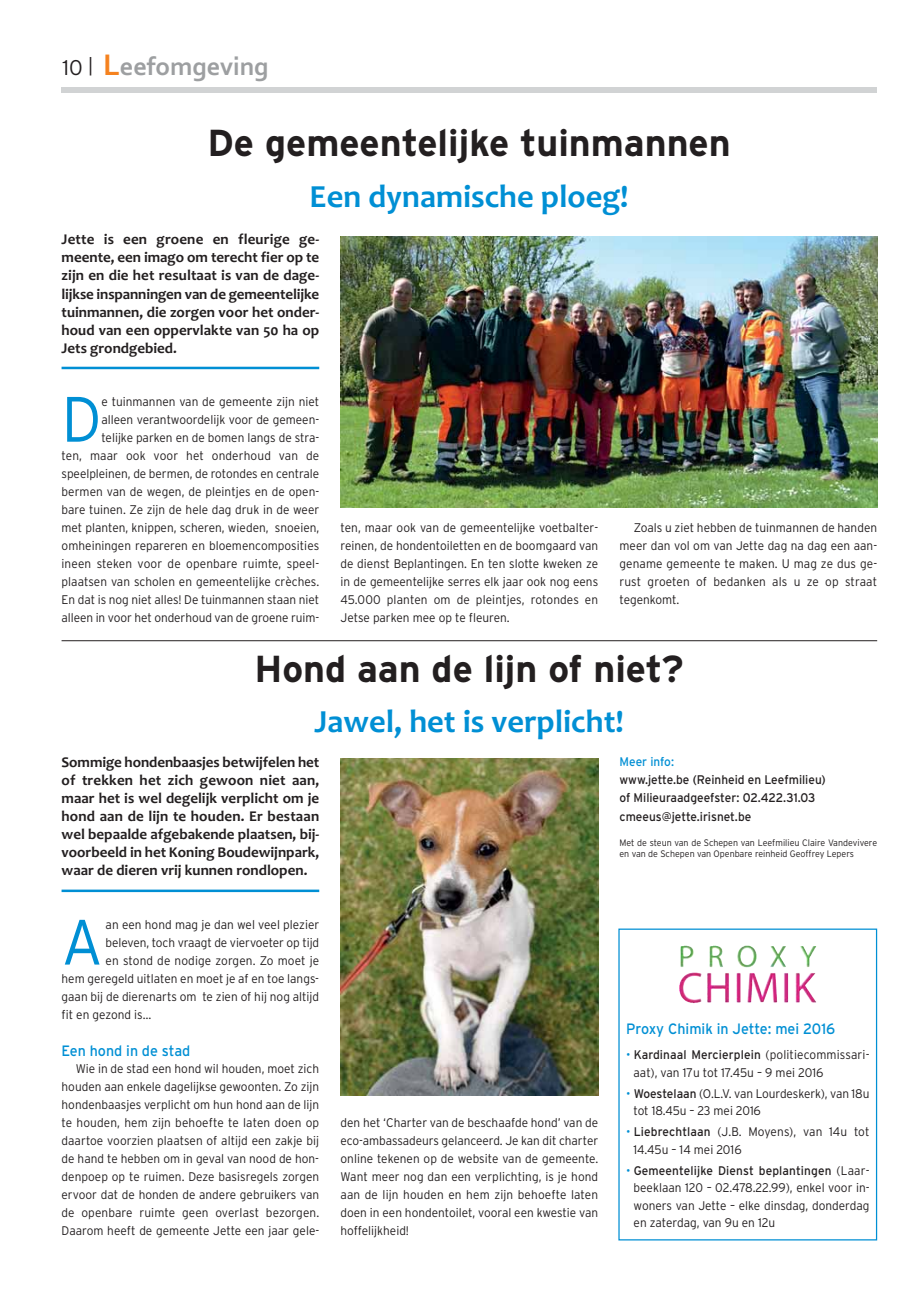
<style>
.page{position:relative;width:921px;height:1296px;background:#fff}
.page>*{position:absolute;margin:0;border:0;box-sizing:border-box;transform-origin:0 0}
.t1{font:300 63.88px "Interstate";color:#008fd4;scale:.95 1}
.t2{font:700 37.5px "Interstate";color:#231f20}
.t3{font:700 32.5px "Candara";color:#008fd4}
.t4{font:700 26.25px "Corbel";color:#9d9fa1}
.t5{font:700 15px/18px "Candara";color:#231f20;text-align:justify}
.t6{font:15px "Interstate";color:#008fd4;scale:.95 1}
.t7{font:300 12.5px/18px "Interstate";color:#231f20;text-align:justify;scale:.95 1}
.t8{font:12.5px/18px "Interstate";color:#231f20;scale:.95 1}
.t9{font:12.5px "Interstate";color:#008fd4;scale:.95 1}
.t10{font:300 9.38px/10.6px "Interstate";color:#231f20;scale:.95 1}
.s1{font-family:"Interstate";font-weight:300;font-size:21.25px;color:#231f20}
.s2{font-family:"Interstate";font-weight:300;font-size:18.75px;color:#231f20}
.s3{font-size:31.25px;color:#f5821f}
.s4{color:#008fd4}
.s5{font-weight:400}
</style>
<div class="page">
<div style="left:62px;top:87px;width:814px;height:6px;background:#d1d3d4"></div>
<hr style="left:62px;top:889px;width:257px;height:3px;background:#008fd4">
<img style="left:707px;top:945px;width:50px;height:57px">
<img style="left:340px;top:758px;width:258px;height:336px">
<hr style="left:62px;top:640px;width:814px;height:1px;background:#231f20">
<hr style="left:62px;top:366px;width:257px;height:3px;background:#008fd4">
<img style="left:340px;top:237px;width:536px;height:270px">
<h3 class="t4" style="left:62px;top:57px;width:208px"><span class="s1">10</span> <span class="s2">|</span> <span class="s3">L</span>eefomgeving</h3>
<h2 class="t2" style="left:207px;top:129px;width:524px">De gemeentelijke tuinmannen</h2>
<h3 class="t3" style="left:309px;top:184px;width:320px">Een dynamische ploeg!</h3>
<p class="t5" style="left:62px;top:232px;width:259px">Jette is een groene en fleurige ge&shy;meente, een imago om terecht fier op te zijn en die het resultaat is van de dage&shy;lijkse inspanningen van de gemeentelijke tuinmannen, die zorgen voor het onder&shy;houd van een oppervlakte van 50 ha op Jets grondgebied.</p>
<p class="t7" style="left:62px;top:393px;width:273px;text-align:right">e tuinmannen van de gemeente zijn niet<br>alleen verantwoordelijk voor de gemeen-<br>telijke parken en de bomen langs de stra-<br>ten, maar ook voor het onderhoud van de speelpleinen, de bermen, de rotondes en centrale bermen van de wegen, de pleintjes en de open&shy;bare tuinen. Ze zijn de hele dag druk in de weer met planten, knippen, scheren, wieden, snoeien, omheiningen repareren en bloemencomposities ineen steken voor de openbare ruimte, speel&shy;plaatsen van scholen en gemeentelijke crèches.<br>En dat is nog niet alles! De tuinmannen staan niet alleen in voor het onderhoud van de groene ruim-</p>
<h1 class="t1" style="left:62px;top:395px;width:44px">D</h1>
<p class="t7" style="left:340px;top:519px;width:273px">ten, maar ook van de gemeentelijke voetbalter&shy;reinen, de hondentoiletten en de boomgaard van de dienst Beplantingen. En ten slotte kweken ze in de gemeentelijke serres elk jaar ook nog eens 45.000 planten om de pleintjes, rotondes en Jetse parken mee op te fleuren.</p>
<p class="t7" style="left:619px;top:519px;width:273px;text-indent:14px">Zoals u ziet hebben de tuinmannen de handen meer dan vol om van Jette dag na dag een aan&shy;gename gemeente te maken. U mag ze dus ge&shy;rust groeten of bedanken als u ze op straat tegenkomt.</p>
<h2 class="t2" style="left:254px;top:654px;width:431px">Hond aan de lijn of niet?</h2>
<h3 class="t3" style="left:314px;top:709px;width:310px">Jawel, het is verplicht!</h3>
<p class="t5" style="left:62px;top:755px;width:259px">Sommige hondenbaasjes betwijfelen het of trekken het zich gewoon niet aan, maar het is wel degelijk verplicht om je hond aan de lijn te houden. Er bestaan wel bepaalde afgebakende plaatsen, bij&shy;voorbeeld in het Koning Boudewijnpark, waar de dieren vrij kunnen rondlopen.</p>
<p class="t9" style="left:619px;top:757px;width:59px">Meer info:</p>
<p class="t8" style="left:619px;top:772px;width:218px">www.jette.be (Reinheid en Leefmilieu) of Milieuraadgeefster: 02.422.31.03 cmeeus@jette.irisnet.be</p>
<p class="t10" style="left:619px;top:838px;width:273px">Met de steun van de Schepen van Leefmilieu Claire Vandevivere en van de Schepen van Openbare reinheid Geoffrey Lepers</p>
<h1 class="t1" style="left:62px;top:918px;width:45px">A</h1>
<p class="t7" style="left:106px;top:916px;width:226px">an een hond mag je dan wel veel plezier</p>
<p class="t7" style="left:106px;top:934px;width:226px">beleven, toch vraagt de viervoeter op tijd</p>
<p class="t7" style="left:106px;top:952px;width:226px">en stond de nodige zorgen. Zo moet je</p>
<p class="t7" style="left:62px;top:970px;width:272px">hem geregeld uitlaten en moet je af en toe langs-</p>
<p class="t7" style="left:62px;top:988px;width:273px">gaan bij de dierenarts om te zien of hij nog altijd</p>
<p class="t7" style="left:62px;top:1006px;width:96px">fit en gezond is…</p>
<p class="t6" style="left:62px;top:1044px;width:137px">Een hond in de stad</p>
<p class="t7" style="left:62px;top:1060px;width:273px;text-indent:14px">Wie in de stad een hond wil houden, moet zich houden aan enkele dagelijkse gewoonten. Zo zijn hondenbaasjes verplicht om hun hond aan de lijn te houden, hem zijn behoefte te laten doen op daartoe voorzien plaatsen of altijd een zakje bij de hand te hebben om in geval van nood de hon&shy;denpoep op te ruimen. Deze basisregels zorgen ervoor dat de honden de andere gebruikers van de openbare ruimte geen overlast bezorgen.<br>Daarom heeft de gemeente Jette een jaar gele-</p>
<p class="t7" style="left:340px;top:1114px;width:273px">den het ‘Charter van de beschaafde hond’ van de eco-ambassadeurs gelanceerd. Je kan dit charter online tekenen op de website van de gemeente.<br>Want meer nog dan een verplichting, is je hond aan de lijn houden en hem zijn behoefte laten doen in een hondentoilet, vooral een kwestie van hoffelijkheid!</p>
<p class="t6" style="left:626px;top:1023px;width:221px">Proxy Chimik in Jette: mei 2016</p>
<p class="t7" style="left:633px;top:1046px;width:250px;line-height:17.5px;text-indent:-7px"><span class="s4">•</span> <span class="s5">Kardinaal Mercierplein</span> (politiecommissari&shy;aat), van 17u tot 17.45u – 9 mei 2016</p>
<p class="t7" style="left:633px;top:1085px;width:250px;line-height:17.5px;text-indent:-7px"><span class="s4">•</span> <span class="s5">Woestelaan</span> (O.L.V. van Lourdeskerk), van 18u tot 18.45u – 23 mei 2016</p>
<p class="t7" style="left:633px;top:1123px;width:250px;line-height:17.5px;text-indent:-7px"><span class="s4">•</span> <span class="s5">Liebrechtlaan</span> (J.B. Moyens), van 14u tot<br>14.45u – 14 mei 2016</p>
<p class="t7" style="left:633px;top:1162px;width:250px;line-height:17.5px;text-indent:-7px"><span class="s4">•</span> <span class="s5">Gemeentelijke Dienst beplantingen</span> (Laar&shy;beeklaan 120 – 02.478.22.99), enkel voor in&shy;woners van Jette – elke dinsdag, donderdag en zaterdag, van 9u en 12u</p>
</div>
